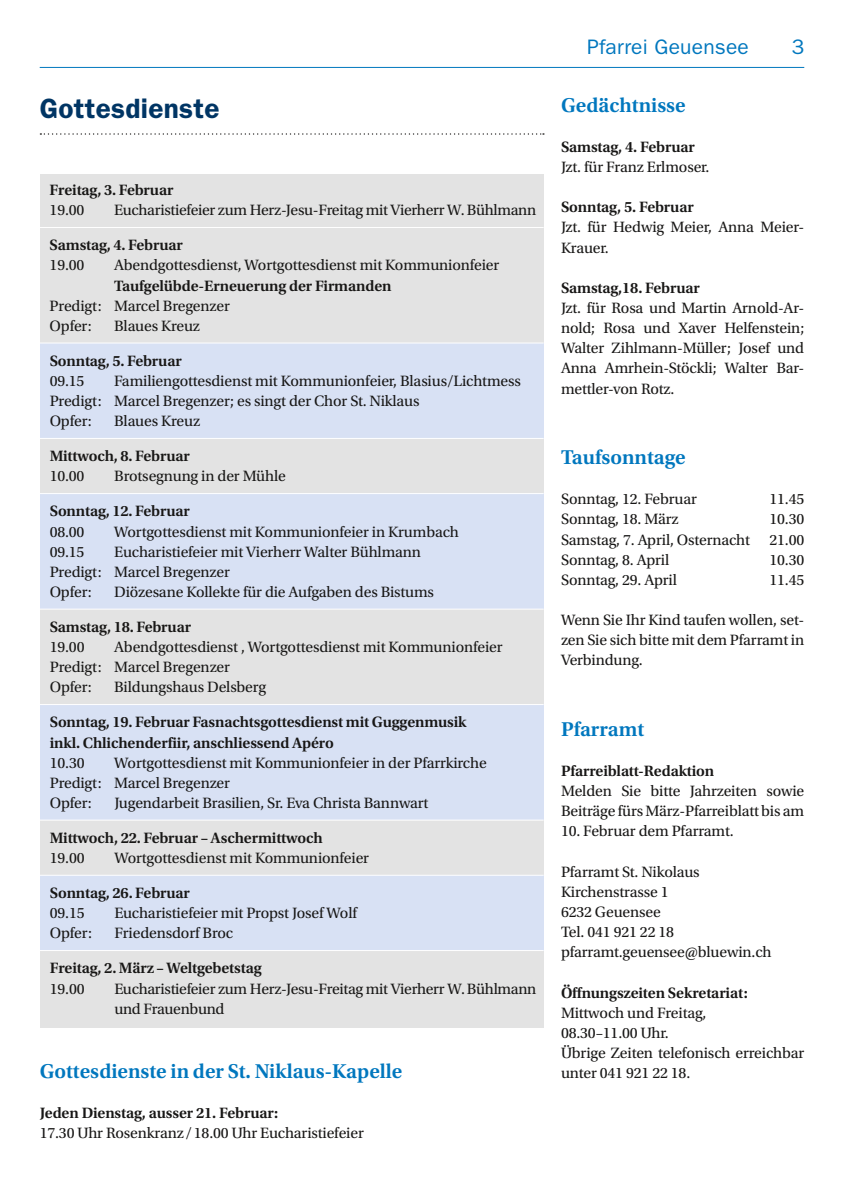
<style>
.page{position:relative;width:844px;height:1191px;background:#fff}
.page>*{position:absolute;margin:0;border:0;box-sizing:border-box;transform-origin:0 0}
.t1{font:600 28px "ITC Franklin Gothic Std";letter-spacing:.01em;color:#003564}
.t2{font:600 21px "Utopia Std";color:#0077be}
.t3{font:21px "ITC Franklin Gothic Std";letter-spacing:.01em;color:#0077be}
.t4{font:15.75px/20.1px "Utopia Std";letter-spacing:-.01em;color:#181716}
.t5{font:600 15.75px/20.1px "Utopia Std";letter-spacing:-.01em;color:#181716}
</style>
<div class="page">
<div style="left:40px;top:174px;width:503px;height:853px;background:#e3e3e3"></div>
<hr style="left:40px;top:67px;width:764px;height:1px;background:#0077be">
<svg style="left:40px;top:133px;width:504px;height:2px"></svg>
<div style="left:40px;top:343px;width:503px;height:95px;background:#d8e1f4"></div>
<div style="left:40px;top:493px;width:503px;height:116px;background:#d8e1f4"></div>
<div style="left:40px;top:704px;width:503px;height:116px;background:#d8e1f4"></div>
<div style="left:40px;top:875px;width:503px;height:75px;background:#d8e1f4"></div>
<hr style="left:40px;top:227px;width:503px;height:1px;background:#fff">
<hr style="left:40px;top:342px;width:503px;height:1px;background:#fff">
<hr style="left:40px;top:438px;width:503px;height:1px;background:#fff">
<hr style="left:40px;top:493px;width:503px;height:1px;background:#fff">
<hr style="left:40px;top:608px;width:503px;height:1px;background:#fff">
<hr style="left:40px;top:704px;width:503px;height:1px;background:#fff">
<hr style="left:40px;top:819px;width:503px;height:1px;background:#fff">
<hr style="left:40px;top:874px;width:503px;height:1px;background:#fff">
<hr style="left:40px;top:950px;width:503px;height:1px;background:#fff">
<h2 class="t3" style="left:587px;top:35px;width:163px">Pfarrei Geuensee</h2>
<h2 class="t3" style="left:791px;top:35px;width:14px">3</h2>
<h1 class="t1" style="left:40px;top:92px;width:181px">Gottesdienste</h1>
<h2 class="t2" style="left:561px;top:93px;width:126px">Gedächtnisse</h2>
<p class="t5" style="left:561px;top:137px;width:135px">Samstag, 4. Februar</p>
<p class="t4" style="left:561px;top:157px;width:150px">Jzt. für Franz Erlmoser.</p>
<p class="t5" style="left:561px;top:197px;width:134px">Sonntag, 5. Februar</p>
<p class="t4" style="left:561px;top:217px;width:245px">Jzt. für Hedwig Meier, Anna Meier-<br>Krauer.</p>
<p class="t5" style="left:561px;top:278px;width:140px">Samstag,18. Februar</p>
<p class="t4" style="left:561px;top:298px;width:245px;text-align:justify">Jzt. für Rosa und Martin Arnold-Ar&shy;nold; Rosa und Xaver Helfenstein; Walter Zihlmann-Müller; Josef und Anna Amrhein-Stöckli; Walter Bar&shy;mettler-von Rotz.</p>
<p class="t5" style="left:50px;top:180px;width:125px">Freitag, 3. Februar</p>
<p class="t4" style="left:50px;top:200px;width:36px">19.00</p>
<p class="t4" style="left:114px;top:200px;width:423px">Eucharistiefeier zum Herz-Jesu-Freitag mit Vierherr W. Bühlmann</p>
<p class="t5" style="left:50px;top:235px;width:135px">Samstag, 4. Februar</p>
<p class="t4" style="left:50px;top:255px;width:36px">19.00</p>
<p class="t4" style="left:114px;top:255px;width:386px">Abendgottesdienst, Wortgottesdienst mit Kommunionfeier</p>
<p class="t5" style="left:114px;top:275px;width:279px">Taufgelübde-Erneuerung der Firmanden</p>
<p class="t4" style="left:50px;top:296px;width:182px">Predigt: Marcel Bregenzer<br>Opfer:</p>
<p class="t4" style="left:114px;top:316px;width:87px">Blaues Kreuz</p>
<p class="t5" style="left:50px;top:351px;width:134px">Sonntag, 5. Februar</p>
<p class="t4" style="left:50px;top:371px;width:36px">09.15</p>
<p class="t4" style="left:50px;top:371px;width:472px;text-indent:64px">Familiengottesdienst mit Kommunionfeier, Blasius/Lichtmess<br>Predigt: Marcel Bregenzer; es singt der Chor St. Niklaus<br>Opfer:</p>
<p class="t4" style="left:114px;top:411px;width:87px">Blaues Kreuz</p>
<p class="t5" style="left:50px;top:446px;width:142px">Mittwoch, 8. Februar</p>
<p class="t4" style="left:50px;top:466px;width:36px">10.00</p>
<p class="t4" style="left:114px;top:466px;width:173px">Brotsegnung in der Mühle</p>
<p class="t5" style="left:50px;top:501px;width:142px">Sonntag, 12. Februar</p>
<p class="t4" style="left:50px;top:521px;width:36px">08.00</p>
<p class="t4" style="left:114px;top:521px;width:346px">Wortgottesdienst mit Kommunionfeier in Krumbach</p>
<p class="t4" style="left:50px;top:542px;width:36px">09.15</p>
<h2 class="t2" style="left:561px;top:445px;width:126px">Taufsonntage</h2>
<p class="t4" style="left:561px;top:489px;width:137px">Sonntag, 12. Februar</p>
<p class="t4" style="left:769px;top:489px;width:36px">11.45</p>
<p class="t4" style="left:561px;top:509px;width:119px">Sonntag, 18. März</p>
<p class="t4" style="left:561px;top:509px;width:245px;text-align:justify;text-indent:208px">10.30<br>Samstag, 7. April, Osternacht 21.00<br>Sonntag, 8. April</p>
<p class="t4" style="left:50px;top:542px;width:373px;text-indent:64px">Eucharistiefeier mit Vierherr Walter Bühlmann<br>Predigt: Marcel Bregenzer<br>Opfer:</p>
<p class="t4" style="left:769px;top:550px;width:36px">10.30</p>
<p class="t4" style="left:561px;top:570px;width:117px">Sonntag, 29. April</p>
<p class="t4" style="left:769px;top:570px;width:36px">11.45</p>
<p class="t4" style="left:561px;top:610px;width:245px;text-align:justify">Wenn Sie Ihr Kind taufen wollen, set&shy;zen Sie sich bitte mit dem Pfarramt in Verbindung.</p>
<p class="t4" style="left:114px;top:582px;width:321px">Diözesane Kollekte für die Aufgaben des Bistums</p>
<p class="t5" style="left:50px;top:617px;width:143px">Samstag, 18. Februar</p>
<p class="t4" style="left:50px;top:637px;width:36px">19.00</p>
<p class="t4" style="left:50px;top:637px;width:454px;text-indent:64px">Abendgottesdienst , Wortgottesdienst mit Kommunionfeier<br>Predigt: Marcel Bregenzer<br>Opfer:</p>
<p class="t4" style="left:114px;top:677px;width:153px">Bildungshaus Delsberg</p>
<p class="t5" style="left:50px;top:712px;width:418px">Sonntag, 19. Februar Fasnachtsgottesdienst mit Guggenmusik inkl. Chlichenderfiir, anschliessend Apéro</p>
<p class="t4" style="left:50px;top:753px;width:36px">10.30</p>
<h2 class="t2" style="left:561px;top:717px;width:85px">Pfarramt</h2>
<p class="t5" style="left:561px;top:761px;width:155px">Pfarreiblatt-Redaktion</p>
<p class="t4" style="left:561px;top:781px;width:245px">Melden Sie bitte Jahrzeiten sowie<br>Beiträge fürs März-Pfarreiblatt bis am</p>
<p class="t4" style="left:561px;top:821px;width:174px">10. Februar dem Pfarramt.</p>
<p class="t4" style="left:561px;top:862px;width:212px">Pfarramt St. Nikolaus<br>Kirchenstrasse 1<br>6232 Geuensee<br>Tel. 041 921 22 18 pfarramt.geuensee@bluewin.ch</p>
<p class="t5" style="left:561px;top:982px;width:188px">Öffnungszeiten Sekretariat:</p>
<p class="t4" style="left:561px;top:1002px;width:245px">Mittwoch und Freitag,<br>08.30–11.00 Uhr.<br>Übrige Zeiten telefonisch erreichbar</p>
<p class="t4" style="left:50px;top:753px;width:438px;text-indent:64px">Wortgottesdienst mit Kommunionfeier in der Pfarrkirche<br>Predigt: Marcel Bregenzer<br>Opfer:</p>
<p class="t4" style="left:114px;top:793px;width:315px">Jugendarbeit Brasilien, Sr. Eva Christa Bannwart</p>
<p class="t5" style="left:50px;top:828px;width:274px">Mittwoch, 22. Februar – Aschermittwoch</p>
<p class="t4" style="left:50px;top:848px;width:36px">19.00</p>
<p class="t4" style="left:114px;top:848px;width:256px">Wortgottesdienst mit Kommunionfeier</p>
<p class="t5" style="left:50px;top:883px;width:142px">Sonntag, 26. Februar</p>
<p class="t4" style="left:50px;top:903px;width:36px">09.15</p>
<p class="t4" style="left:114px;top:903px;width:244px">Eucharistiefeier mit Propst Josef Wolf</p>
<p class="t4" style="left:50px;top:923px;width:44px">Opfer:</p>
<p class="t4" style="left:114px;top:923px;width:120px">Friedensdorf Broc</p>
<p class="t5" style="left:50px;top:958px;width:213px">Freitag, 2. März – Weltgebetstag</p>
<p class="t4" style="left:50px;top:978px;width:36px">19.00</p>
<p class="t4" style="left:114px;top:978px;width:423px">Eucharistiefeier zum Herz-Jesu-Freitag mit Vierherr W. Bühlmann und Frauenbund</p>
<h2 class="t2" style="left:40px;top:1059px;width:364px">Gottesdienste in der St. Niklaus-Kapelle</h2>
<p class="t4" style="left:561px;top:1063px;width:131px">unter 041 921 22 18.</p>
<p class="t5" style="left:40px;top:1103px;width:240px">Jeden Dienstag, ausser 21. Februar:</p>
<p class="t4" style="left:40px;top:1123px;width:325px">17.30 Uhr Rosenkranz/18.00 Uhr Eucharistiefeier</p>
</div>
